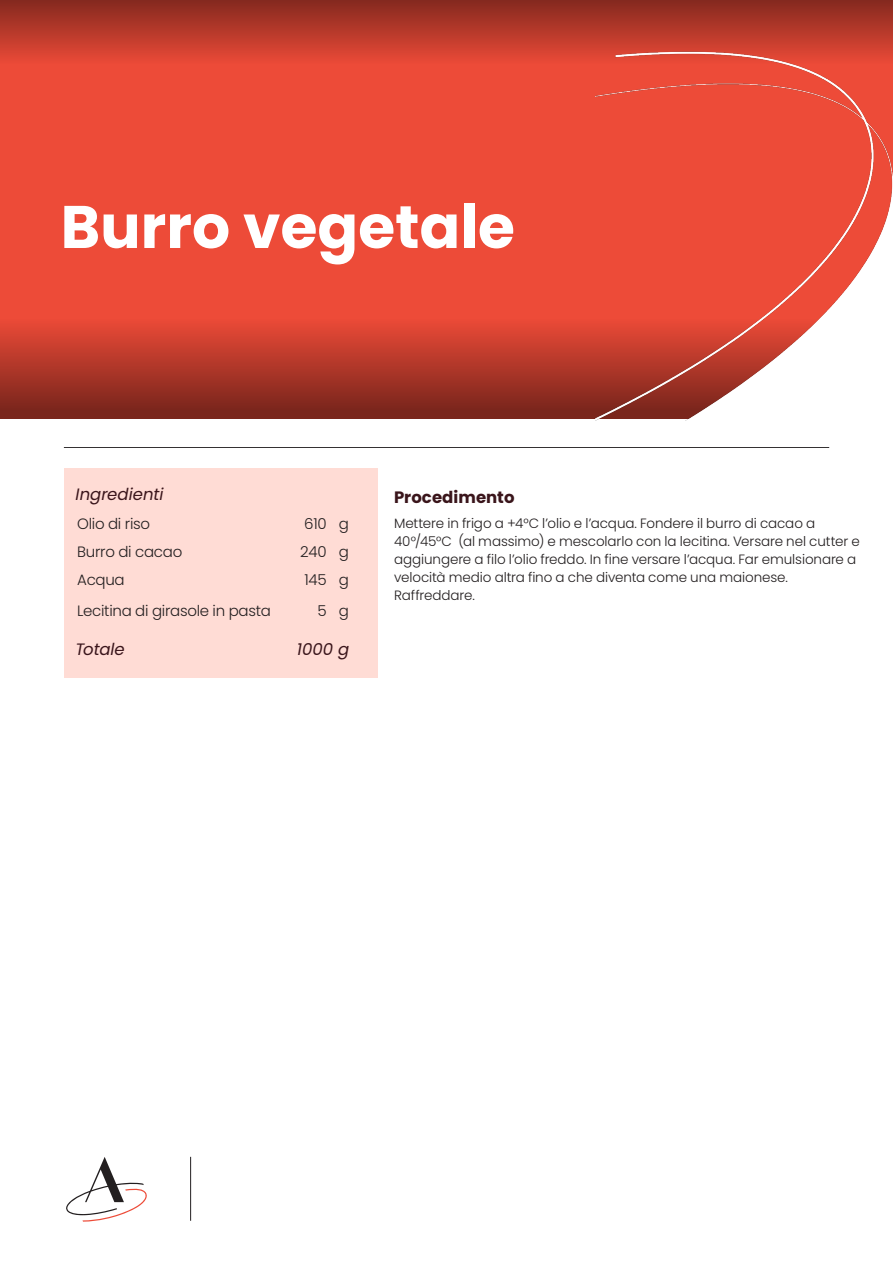
<style>
.page{position:relative;width:893px;height:1263px;background:#fff}
.page>*{position:absolute;margin:0;border:0;box-sizing:border-box;transform-origin:0 0}
.t1{font:700 60px "Poppins";color:#fff}
.Recipe_Table_Header{font:italic 16.5px "Poppins";color:#3a151b}
.Recipe_Table_Header-2{font:700 16.5px "Poppins";letter-spacing:.005em;color:#3a151b}
.Recipe_Table_Body{font:300 15px "Poppins";letter-spacing:-.02em;color:#231f20}
.Recipe_Table_Body-2{font:300 13.5px/18px "Poppins";letter-spacing:-.01em;color:#231f20}
</style>
<div class="page">
<svg style="left:66px;top:1157px;width:81px;height:64px"></svg>
<hr style="left:190px;top:1157px;width:1px;height:64px;background:#231f20">
<div style="left:64px;top:469px;width:314px;height:209px;background:#ffdcd5"></div>
<hr style="left:64px;top:447px;width:765px;height:1px;background:#231f20">
<div style="left:0;top:0;width:893px;height:418px;background:#ed4b38"></div>
<div style="left:0;top:318px;width:893px;height:100px;background:linear-gradient(to bottom,#ec4a37,#74241b)"></div>
<div style="left:0;top:0;width:893px;height:64px;background:linear-gradient(to bottom,#84291f,#e94937)"></div>
<img style="left:596px;top:0;width:297px;height:420px">
<p class="t1" style="left:61px;top:192px;width:456px">Burro vegetale</p>
<p class="Recipe_Table_Header" style="left:75px;top:485px;width:89px">Ingredienti</p>
<p class="Recipe_Table_Body" style="left:77px;top:515px;width:74px">Olio di riso</p>
<p class="Recipe_Table_Body" style="left:304px;top:515px;width:24px">610</p>
<p class="Recipe_Table_Body" style="left:339px;top:515px;width:12px">g</p>
<p class="Recipe_Table_Body" style="left:77px;top:543px;width:107px">Burro di cacao</p>
<p class="Recipe_Table_Body" style="left:300px;top:543px;width:28px">240</p>
<p class="Recipe_Table_Body" style="left:339px;top:543px;width:12px">g</p>
<p class="Recipe_Table_Body" style="left:77px;top:571px;width:49px">Acqua</p>
<p class="Recipe_Table_Body" style="left:304px;top:571px;width:24px">145</p>
<p class="Recipe_Table_Body" style="left:339px;top:571px;width:12px">g</p>
<p class="Recipe_Table_Body" style="left:77px;top:602px;width:195px">Lecitina di girasole in pasta</p>
<p class="Recipe_Table_Body" style="left:317px;top:602px;width:11px">5</p>
<p class="Recipe_Table_Body" style="left:339px;top:602px;width:12px">g</p>
<p class="Recipe_Table_Header" style="left:75px;top:639px;width:51px">Totale</p>
<p class="Recipe_Table_Header" style="left:297px;top:639px;width:54px">1000 g</p>
<p class="Recipe_Table_Header-2" style="left:394px;top:488px;width:122px">Procedimento</p>
<p class="Recipe_Table_Body-2" style="left:394px;top:514px;width:467px">Mettere in frigo a +4°C l’olio e l’acqua. Fondere il burro di cacao a 40°/45°C (al massimo) e mescolarlo con la lecitina. Versare nel cutter e aggiungere a filo l’olio freddo. In fine versare l’acqua. Far emulsionare a velocità medio altra fino a che diventa come una maionese.</p>
<p class="Recipe_Table_Body-2" style="left:394px;top:586px;width:82px">Raffreddare.</p>
</div>
